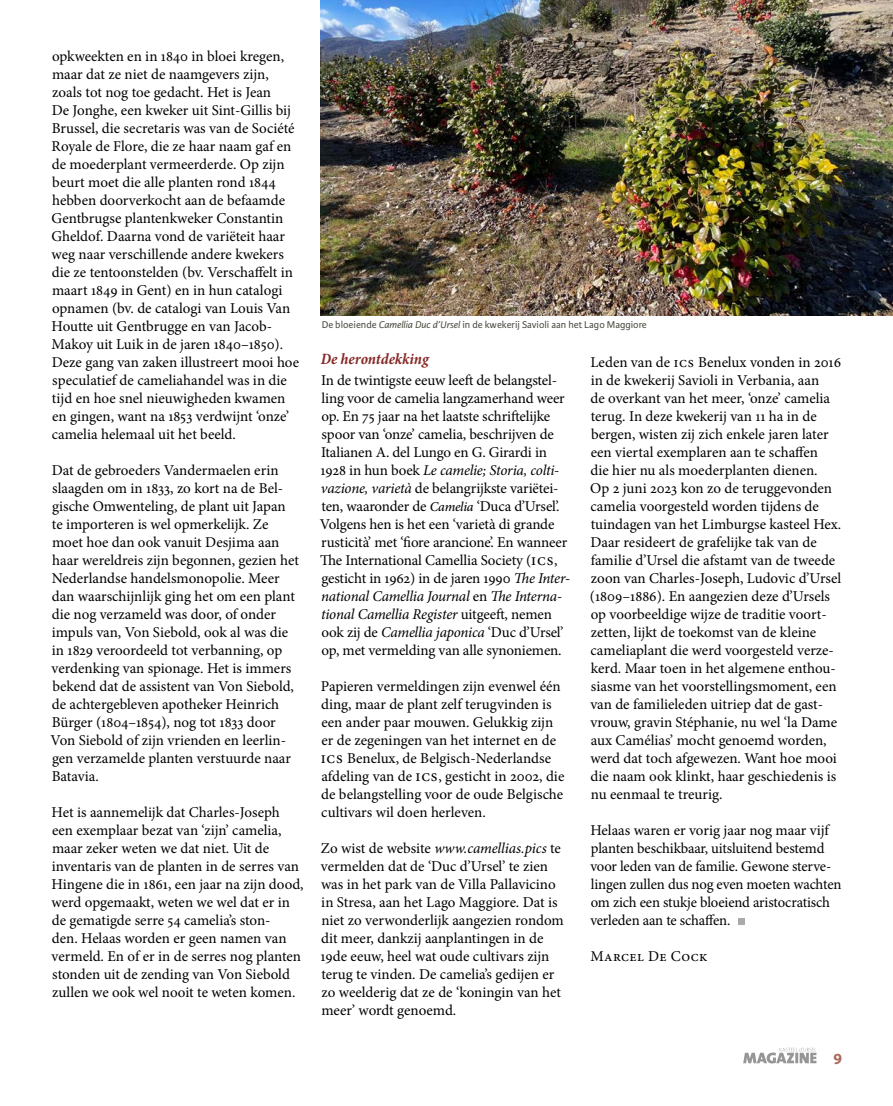
<style>
.page{position:relative;width:893px;height:1106px;background:#fff}
.page>*{position:absolute;margin:0;border:0;box-sizing:border-box;transform-origin:0 0}
.t1{font:italic 700 condensed 15.9px "Minion Pro";letter-spacing:-.005em;color:#862926}
.t2{font:700 15.6px "Myriad Pro";color:#ab685c}
.t3{font:15px/18px "Minion Pro";letter-spacing:-.005em;color:#000}
.t4{font:10.5px "Karmina Sans";color:#484d41}
.s1{font-style:italic}
.s2{font-weight:500;font-style:italic;font-size:13.5px}
.s3{font-size:16.5px}
</style>
<div class="page">
<svg style="left:743px;top:1047px;width:73px;height:16px"></svg>
<div style="left:738px;top:918px;width:6px;height:7px;background:#a9aaaa"></div>
<img style="left:321px;top:0;width:572px;height:315px">
<p class="t3" style="left:52px;top:47px;width:249px">opkweekten en in 1840 in bloei kregen, maar dat ze niet de naamgevers zijn, zoals tot nog toe gedacht. Het is Jean<br>De Jonghe, een kweker uit Sint-Gillis bij Brussel, die secretaris was van de Société Royale de Flore, die ze haar naam gaf en de moederplant vermeerderde. Op zijn beurt moet die alle planten rond 1844 hebben doorverkocht aan de befaamde Gentbrugse plantenkweker Constantin Gheldof. Daarna vond de variëteit haar weg naar verschillende andere kwekers die ze tentoonstelden (bv. Verschaffelt in maart 1849 in Gent) en in hun catalogi opnamen (bv. de catalogi van Louis Van Houtte uit Gentbrugge en van Jacob-Makoy uit Luik in de jaren 1840–1850).<br>Deze gang van zaken illustreert mooi hoe speculatief de cameliahandel was in die tijd en hoe snel nieuwigheden kwamen en gingen, want na 1853 verdwijnt ‘onze’ camelia helemaal uit het beeld.</p>
<p class="t3" style="left:51px;top:461px;width:250px">Dat de gebroeders Vandermaelen erin slaagden om in 1833, zo kort na de Bel&shy;gische Omwenteling, de plant uit Japan<br>te importeren is wel opmerkelijk. Ze moet hoe dan ook vanuit Desjima aan haar wereldreis zijn begonnen, gezien het Nederlandse handelsmonopolie. Meer dan waarschijnlijk ging het om een plant die nog verzameld was door, of onder impuls van, Von Siebold, ook al was die in 1829 veroordeeld tot verbanning, op verdenking van spionage. Het is immers bekend dat de assistent van Von Siebold, de achtergebleven apotheker Heinrich Bürger (1804–1854), nog tot 1833 door Von Siebold of zijn vrienden en leerlin&shy;gen verzamelde planten verstuurde naar Batavia.</p>
<p class="t3" style="left:52px;top:803px;width:254px">Het is aannemelijk dat Charles-Joseph een exemplaar bezat van ‘zijn’ camelia, maar zeker weten we dat niet. Uit de inventaris van de planten in de serres van Hingene die in 1861, een jaar na zijn dood, werd opgemaakt, weten we wel dat er in de gematigde serre 54 camelia’s ston-<br>den. Helaas worden er geen namen van vermeld. En of er in de serres nog planten stonden uit de zending van Von Siebold zullen we ook wel nooit te weten komen.</p>
<p class="t4" style="left:322px;top:319px;width:326px">De bloeiende <span class="s1">Camellia Duc d’Ursel</span> in de kwekerij Savioli aan het Lago Maggiore</p>
<p class="t1" style="left:321px;top:347px;width:109px">De herontdekking</p>
<p class="t3" style="left:320px;top:371px;width:252px">In de twintigste eeuw leeft de belangstel&shy;ling voor de camelia langzamerhand weer op. En 75 jaar na het laatste schriftelijke spoor van ‘onze’ camelia, beschrijven de Italianen A. del Lungo en G. Girardi in 1928 in hun boek <span class="s1">Le camelie; Storia, colti&shy;vazione, varietà</span> de belangrijkste variëtei&shy;ten, waaronder de <span class="s2">Camelia</span> ‘Duca d’Ursel’.<br>Volgens hen is het een ‘varietà di grande rusticità’ met ‘fiore arancione’. En wanneer The International Camellia Society (<span class="s3">ICS</span>, gesticht in 1962) in de jaren 1990 <span class="s1">The Inter&shy;national Camellia Journal</span> en <span class="s1">The Interna&shy;tional Camellia Register</span> uitgeeft, nemen ook zij de <span class="s1">Camellia japonica</span> ‘Duc d’Ursel’ op, met vermelding van alle synoniemen.</p>
<p class="t3" style="left:321px;top:677px;width:245px">Papieren vermeldingen zijn evenwel één ding, maar de plant zelf terugvinden is een ander paar mouwen. Gelukkig zijn er de zegeningen van het internet en de <span class="s3">ICS</span> Benelux, de Belgisch-Nederlandse afdeling van de <span class="s3">ICS</span>, gesticht in 2002, die de belangstelling voor de oude Belgische cultivars wil doen herleven.</p>
<p class="t3" style="left:321px;top:839px;width:245px">Zo wist de website <span class="s1">www.camellias.pics</span> te vermelden dat de ‘Duc d’Ursel’ te zien was in het park van de Villa Pallavicino in Stresa, aan het Lago Maggiore. Dat is niet zo verwonderlijk aangezien rondom dit meer, dankzij aanplantingen in de 19de eeuw, heel wat oude cultivars zijn terug te vinden. De camelia’s gedijen er zo weelderig dat ze de ‘koningin van het meer’ wordt genoemd.</p>
<p class="t3" style="left:590px;top:353px;width:253px">Leden van de ICS Benelux vonden in 2016 in de kwekerij Savioli in Verbania, aan<br>de overkant van het meer, ‘onze’ camelia terug. In deze kwekerij van 11 ha in de bergen, wisten zij zich enkele jaren later een viertal exemplaren aan te schaffen<br>die hier nu als moederplanten dienen.<br>Op 2 juni 2023 kon zo de teruggevonden camelia voorgesteld worden tijdens de tuindagen van het Limburgse kasteel Hex.<br>Daar resideert de grafelijke tak van de familie d’Ursel die afstamt van de tweede zoon van Charles-Joseph, Ludovic d’Ursel (1809–1886). En aangezien deze d’Ursels op voorbeeldige wijze de traditie voort&shy;zetten, lijkt de toekomst van de kleine cameliaplant die werd voorgesteld verze&shy;kerd. Maar toen in het algemene enthou&shy;siasme van het voorstellingsmoment, een van de familieleden uitriep dat de gast&shy;vrouw, gravin Stéphanie, nu wel ‘la Dame aux Camélias’ mocht genoemd worden, werd dat toch afgewezen. Want hoe mooi die naam ook klinkt, haar geschiedenis is nu eenmaal te treurig.</p>
<p class="t3" style="left:590px;top:821px;width:253px">Helaas waren er vorig jaar nog maar vijf planten beschikbaar, uitsluitend bestemd voor leden van de familie. Gewone sterve&shy;lingen zullen dus nog even moeten wachten om zich een stukje bloeiend aristocratisch verleden aan te schaffen.</p>
<p class="t3" style="left:590px;top:947px;width:119px">Marcel De Cock</p>
<p class="t2" style="left:833px;top:1048px;width:10px">9</p>
</div>
